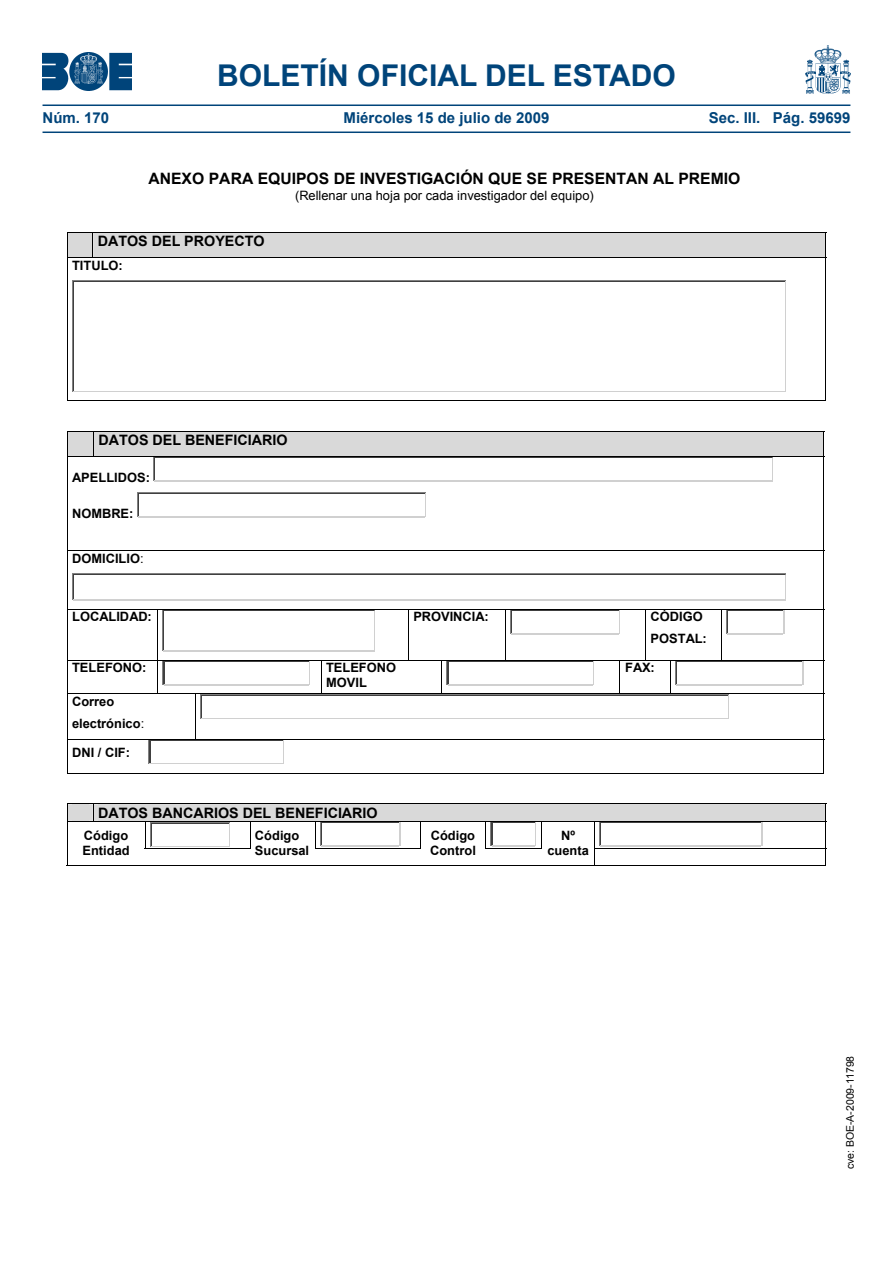
<style>
.page{position:relative;width:893px;height:1263px;background:#fff}
.page>*{position:absolute;margin:0;border:0;box-sizing:border-box;transform-origin:0 0}
.t1{font:700 30px "Arial";color:#00447a}
.t2{font:700 15.75px "Arial";color:#000}
.t3{font:700 15px "Arial";color:#00447a}
.t4{font:700 14.25px "Arial";color:#000}
.t5{font:700 12.9px/14.9px "Arial";color:#000}
.t6{font:12.9px "Arial";letter-spacing:-.005em;color:#000}
.t7{font:10.5px "Arial";color:#000}
.s1{font-weight:400}
</style>
<div class="page">
<img style="left:43px;top:53px;width:89px;height:37px">
<img style="left:805px;top:46px;width:45px;height:47px">
<hr style="left:43px;top:104px;width:807px;height:2px;background:#00447a">
<hr style="left:43px;top:132px;width:807px;height:1px;background:#00447a">
<svg style="left:67px;top:232px;width:759px;height:26px;background:#c7c7c7"></svg>
<hr style="left:72px;top:280px;width:1px;height:112px;background:#808080">
<hr style="left:73px;top:280px;width:713px;height:1px;background:#808080">
<hr style="left:785px;top:281px;width:1px;height:111px;background:#d0d0d0">
<hr style="left:73px;top:391px;width:712px;height:1px;background:#d0d0d0">
<hr style="left:73px;top:281px;width:1px;height:110px;background:#404040">
<hr style="left:74px;top:281px;width:711px;height:2px;background:#404040">
<hr style="left:67px;top:258px;width:759px;height:1px;background:#000">
<hr style="left:67px;top:258px;width:1px;height:143px;background:#000">
<hr style="left:67px;top:400px;width:758px;height:1px;background:#000">
<hr style="left:825px;top:258px;width:1px;height:143px;background:#000">
<svg style="left:67px;top:431px;width:757px;height:51px;background:#d2d2d2"></svg>
<hr style="left:156px;top:458px;width:616px;height:1px;background:#404040">
<div style="left:156px;top:459px;width:616px;height:21px;background:#fff"></div>
<hr style="left:138px;top:492px;width:287px;height:1px;background:#808080">
<svg style="left:424px;top:492px;width:2px;height:26px"></svg>
<hr style="left:138px;top:516px;width:286px;height:1px;background:#d0d0d0">
<svg style="left:137px;top:492px;width:2px;height:25px"></svg>
<hr style="left:139px;top:493px;width:285px;height:2px;background:#404040">
<hr style="left:67px;top:456px;width:757px;height:1px;background:#000">
<hr style="left:67px;top:457px;width:1px;height:94px;background:#000">
<hr style="left:823px;top:457px;width:1px;height:94px;background:#000">
<hr style="left:67px;top:551px;width:757px;height:1px;background:#000">
<svg style="left:823px;top:552px;width:1px;height:21px"></svg>
<hr style="left:73px;top:573px;width:713px;height:2px;background:#808080">
<svg style="left:785px;top:575px;width:1px;height:26px"></svg>
<hr style="left:73px;top:599px;width:712px;height:1px;background:#d0d0d0">
<svg style="left:67px;top:551px;width:7px;height:49px"></svg>
<hr style="left:74px;top:575px;width:711px;height:1px;background:#404040">
<hr style="left:67px;top:573px;width:1px;height:36px;background:#000">
<hr style="left:823px;top:573px;width:1px;height:36px;background:#000">
<hr style="left:163px;top:609px;width:1px;height:42px;background:#808080">
<hr style="left:164px;top:609px;width:211px;height:2px;background:#808080">
<hr style="left:374px;top:611px;width:1px;height:40px;background:#d0d0d0">
<hr style="left:164px;top:650px;width:210px;height:1px;background:#d0d0d0">
<hr style="left:164px;top:611px;width:1px;height:39px;background:#404040">
<hr style="left:165px;top:611px;width:209px;height:1px;background:#404040">
<hr style="left:512px;top:609px;width:108px;height:2px;background:#808080">
<svg style="left:619px;top:610px;width:1px;height:24px"></svg>
<hr style="left:512px;top:633px;width:107px;height:1px;background:#d0d0d0">
<svg style="left:511px;top:610px;width:2px;height:24px"></svg>
<hr style="left:513px;top:611px;width:106px;height:1px;background:#404040">
<svg style="left:726px;top:610px;width:1px;height:24px"></svg>
<hr style="left:727px;top:609px;width:57px;height:2px;background:#808080">
<svg style="left:783px;top:610px;width:2px;height:24px"></svg>
<hr style="left:727px;top:633px;width:56px;height:1px;background:#d0d0d0">
<hr style="left:727px;top:611px;width:2px;height:22px;background:#404040">
<hr style="left:729px;top:611px;width:54px;height:1px;background:#404040">
<hr style="left:67px;top:609px;width:757px;height:1px;background:#000">
<hr style="left:67px;top:609px;width:1px;height:51px;background:#000">
<hr style="left:157px;top:609px;width:1px;height:51px;background:#000">
<hr style="left:408px;top:609px;width:1px;height:51px;background:#000">
<hr style="left:505px;top:609px;width:1px;height:51px;background:#000">
<hr style="left:645px;top:609px;width:1px;height:51px;background:#000">
<hr style="left:721px;top:609px;width:1px;height:51px;background:#000">
<hr style="left:823px;top:609px;width:1px;height:51px;background:#000">
<hr style="left:164px;top:660px;width:145px;height:2px;background:#808080">
<svg style="left:308px;top:661px;width:2px;height:25px"></svg>
<hr style="left:164px;top:684px;width:144px;height:1px;background:#d0d0d0">
<svg style="left:163px;top:661px;width:2px;height:24px"></svg>
<hr style="left:165px;top:662px;width:143px;height:1px;background:#404040">
<hr style="left:448px;top:660px;width:146px;height:2px;background:#808080">
<hr style="left:592px;top:662px;width:2px;height:23px;background:#d0d0d0">
<hr style="left:448px;top:684px;width:144px;height:1px;background:#d0d0d0">
<svg style="left:447px;top:661px;width:2px;height:24px"></svg>
<hr style="left:449px;top:662px;width:143px;height:1px;background:#404040">
<hr style="left:677px;top:660px;width:126px;height:2px;background:#808080">
<svg style="left:802px;top:661px;width:2px;height:24px"></svg>
<hr style="left:677px;top:684px;width:125px;height:1px;background:#d0d0d0">
<svg style="left:676px;top:661px;width:2px;height:24px"></svg>
<hr style="left:678px;top:662px;width:124px;height:1px;background:#404040">
<hr style="left:67px;top:660px;width:757px;height:1px;background:#000">
<hr style="left:67px;top:660px;width:1px;height:34px;background:#000">
<hr style="left:157px;top:660px;width:1px;height:34px;background:#000">
<hr style="left:321px;top:660px;width:1px;height:34px;background:#000">
<hr style="left:441px;top:660px;width:1px;height:34px;background:#000">
<hr style="left:620px;top:660px;width:1px;height:34px;background:#000">
<hr style="left:670px;top:660px;width:1px;height:34px;background:#000">
<hr style="left:823px;top:660px;width:1px;height:34px;background:#000">
<svg style="left:727px;top:695px;width:2px;height:24px"></svg>
<hr style="left:201px;top:718px;width:526px;height:1px;background:#d0d0d0">
<svg style="left:200px;top:695px;width:2px;height:24px"></svg>
<hr style="left:202px;top:695px;width:525px;height:1px;background:#404040">
<hr style="left:67px;top:694px;width:757px;height:1px;background:#000">
<hr style="left:67px;top:694px;width:1px;height:45px;background:#000">
<hr style="left:195px;top:694px;width:1px;height:45px;background:#000">
<hr style="left:823px;top:694px;width:1px;height:45px;background:#000">
<hr style="left:148px;top:739px;width:2px;height:25px;background:#808080">
<hr style="left:150px;top:763px;width:132px;height:1px;background:#d0d0d0">
<svg style="left:150px;top:740px;width:1px;height:23px"></svg>
<hr style="left:151px;top:740px;width:131px;height:1px;background:#404040">
<hr style="left:67px;top:739px;width:757px;height:1px;background:#000">
<hr style="left:67px;top:739px;width:1px;height:35px;background:#000">
<hr style="left:67px;top:773px;width:756px;height:1px;background:#000">
<hr style="left:823px;top:739px;width:1px;height:35px;background:#000">
<svg style="left:67px;top:804px;width:759px;height:62px"></svg>
<h1 class="t1" style="left:217px;top:55px;width:460px">BOLETÍN OFICIAL DEL ESTADO</h1>
<p class="t3" style="left:43px;top:108px;width:68px">Núm. 170</p>
<p class="t3" style="left:343px;top:108px;width:207px">Miércoles 15 de julio de 2009</p>
<p class="t3" style="left:709px;top:108px;width:143px">Sec. III. Pág. 59699</p>
<p class="t2" style="left:149px;top:169px;width:593px">ANEXO PARA EQUIPOS DE INVESTIGACIÓN QUE SE PRESENTAN AL PREMIO</p>
<p class="t6" style="left:295px;top:187px;width:300px">(Rellenar una hoja por cada investigador del equipo)</p>
<p class="t4" style="left:98px;top:232px;width:168px">DATOS DEL PROYECTO</p>
<p class="t5" style="left:72px;top:259px;width:52px">TITULO:</p>
<p class="t4" style="left:99px;top:430px;width:190px">DATOS DEL BENEFICIARIO</p>
<p class="t5" style="left:72px;top:471px;width:79px">APELLIDOS:</p>
<p class="t5" style="left:72px;top:507px;width:63px">NOMBRE:</p>
<p class="t5" style="left:72px;top:552px;width:73px">DOMICILIO<span class="s1">:</span></p>
<p class="t5" style="left:72px;top:610px;width:81px">LOCALIDAD:</p>
<p class="t5" style="left:413px;top:610px;width:77px">PROVINCIA:</p>
<p class="t5" style="left:651px;top:606px;width:58px;line-height:22px">CÓDIGO<br>POSTAL:</p>
<p class="t5" style="left:72px;top:661px;width:76px">TELEFONO:</p>
<p class="t5" style="left:326px;top:661px;width:72px">TELEFONO<br>MOVIL</p>
<p class="t5" style="left:625px;top:661px;width:31px">FAX:</p>
<p class="t5" style="left:72px;top:691px;width:74px;line-height:22.2px">Correo electrónico<span class="s1">:</span></p>
<p class="t5" style="left:72px;top:745px;width:60px">DNI / CIF:</p>
<p class="t4" style="left:98px;top:803px;width:281px">DATOS BANCARIOS DEL BENEFICIARIO</p>
<p class="t5" style="left:82px;top:828px;width:49px">Código<br>Entidad</p>
<p class="t5" style="left:255px;top:828px;width:56px">Código<br>Sucursal</p>
<p class="t5" style="left:430px;top:828px;width:47px">Código<br>Control</p>
<p class="t5" style="left:547px;top:828px;width:43px;text-align:center">Nº cuenta</p>
<p class="t7" style="left:843px;top:1169px;width:115px;rotate:-90deg">cve: BOE-A-2009-11798</p>
</div>
